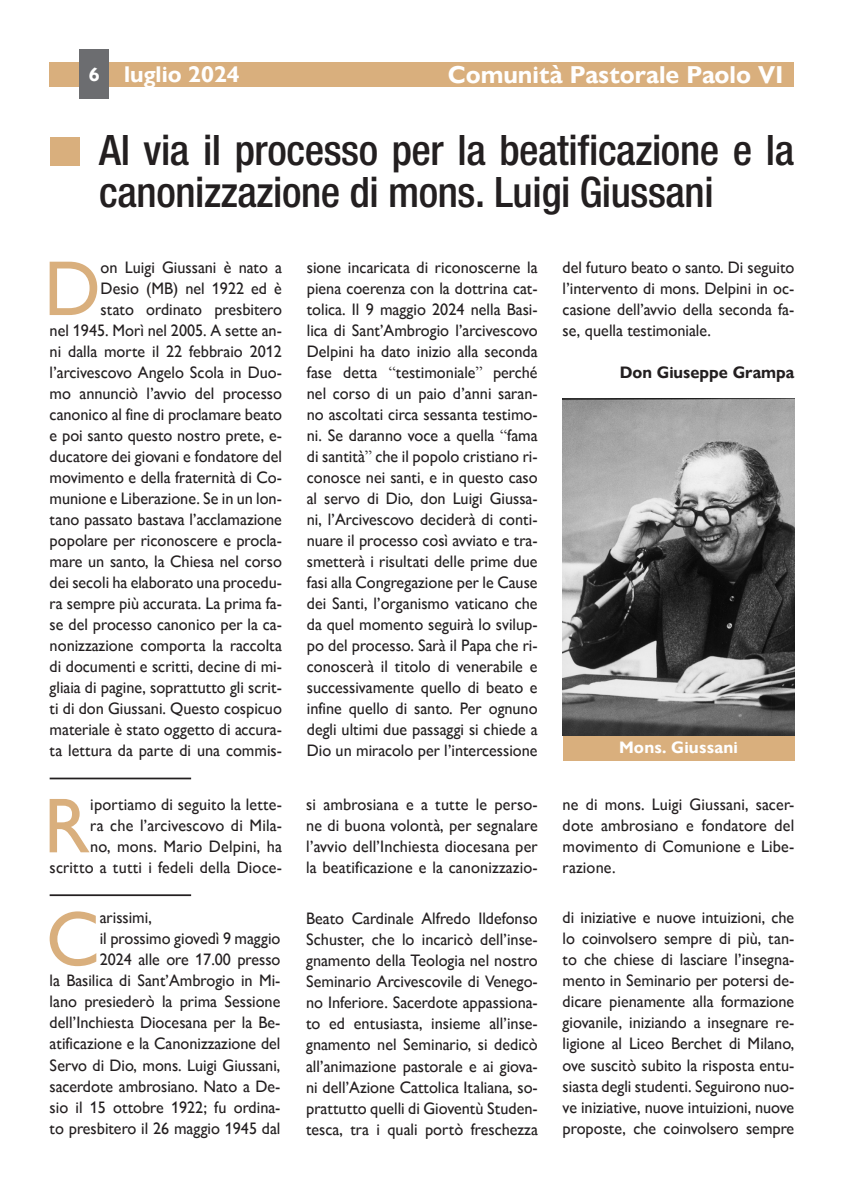
<style>
.page{position:relative;width:844px;height:1191px;background:#fff}
.page>*{position:absolute;margin:0;border:0;box-sizing:border-box;transform-origin:0 0}
._0_Occhiello{font:78.23px "Gill Sans Nova";color:#d9af7d}
._000_titolo_2_righe_cp24{font:500 condensed 42px/42px "Helvetica Neue LT Std";letter-spacing:-.01em;color:#231f20}
.t1{font:700 24.5px "Gill Sans Nova";color:#fff}
.t2{font:700 22.75px "Gill Sans Nova";color:#fff}
._0_Occhiello-2{font:16.62px/21px "Gill Sans Nova";color:#231f20;text-align:justify}
._0_Occhiello-3{font:700 16.62px "Gill Sans Nova";color:#231f20}
.t3{font:700 16.62px "Gill Sans Nova";letter-spacing:.01em;color:#fff}
.s1{font-size:19.25px}
.s2{font-family:"Times New Roman"}
</style>
<div class="page">
<div style="left:50px;top:62px;width:744px;height:25px;background:#d9af7d"></div>
<div style="left:79px;top:50px;width:30px;height:49px;background:#6c6d70"></div>
<div style="left:50px;top:137px;width:29px;height:29px;background:#d9af7d"></div>
<img style="left:562px;top:398px;width:232px;height:338px">
<hr style="left:50px;top:777px;width:141px;height:2px;background:#231f20">
<div style="left:562px;top:736px;width:232px;height:24px;background:#d9af7d"></div>
<hr style="left:50px;top:894px;width:141px;height:2px;background:#231f20">
<h3 class="t2" style="left:89px;top:61px;width:152px"><span class="s1">6</span> luglio 2024</h3>
<h3 class="t1" style="left:448px;top:60px;width:337px">Comunità Pastorale Paolo VI</h3>
<p class="_000_titolo_2_righe_cp24" style="left:99px;top:129px;width:696px">Al via il processo per la beatificazione e la canonizzazione di mons. Luigi Giussani</p>
<p class="_0_Occhiello-2" style="left:307px;top:257px;width:232px">sione incaricata di riconoscerne la piena coerenza con la dottrina cat&shy;tolica. Il 9 maggio 2024 nella Basi&shy;lica di Sant’Ambrogio l’arcivescovo Delpini ha dato inizio alla seconda fase detta <span class="s2">“</span>testimoniale<span class="s2">”</span> perché nel corso di un paio d’anni saran&shy;no ascoltati circa sessanta testimo&shy;ni. Se daranno voce a quella <span class="s2">“</span>fama di santità<span class="s2">”</span> che il popolo cristiano ri&shy;conosce nei santi, e in questo caso al servo di Dio, don Luigi Giussa&shy;ni, l’Arcivescovo deciderà di conti&shy;nuare il processo così avviato e tra&shy;smetterà i risultati delle prime due fasi alla Congregazione per le Cause dei Santi, l’organismo vaticano che da quel momento seguirà lo svilup&shy;po del processo. Sarà il Papa che ri&shy;conoscerà il titolo di venerabile e successivamente quello di beato e infine quello di santo. Per ognuno degli ultimi due passaggi si chiede a Dio un miracolo per l’intercessione</p>
<p class="_0_Occhiello-2" style="left:50px;top:257px;width:234px;text-align:right">on Luigi Giussani è nato a<br>Desio (MB) nel 1922 ed è<br>stato ordinato presbitero<br>nel 1945. Morì nel 2005. A sette an&shy;ni dalla morte il 22 febbraio 2012 l’arcivescovo Angelo Scola in Duo&shy;mo annunciò l’avvio del processo canonico al fine di proclamare beato e poi santo questo nostro prete, e&shy;ducatore dei giovani e fondatore del movimento e della fraternità di Co&shy;munione e Liberazione. Se in un lon&shy;tano passato bastava l’acclamazione popolare per riconoscere e procla&shy;mare un santo, la Chiesa nel corso dei secoli ha elaborato una procedu&shy;ra sempre più accurata. La prima fa&shy;se del processo canonico per la ca&shy;nonizzazione comporta la raccolta di documenti e scritti, decine di mi&shy;gliaia di pagine, soprattutto gli scrit&shy;ti di don Giussani. Questo cospicuo materiale è stato oggetto di accura&shy;ta lettura da parte di una commis-</p>
<p class="_0_Occhiello-2" style="left:562px;top:257px;width:233px">del futuro beato o santo. Di seguito l’intervento di mons. Delpini in oc&shy;casione dell’avvio della seconda fa&shy;se, quella testimoniale.</p>
<p class="_0_Occhiello" style="left:44px;top:243px;width:58px">D</p>
<p class="_0_Occhiello-3" style="left:619px;top:362px;width:176px">Don Giuseppe Grampa</p>
<p class="t3" style="left:619px;top:738px;width:120px">Mons. Giussani</p>
<p class="_0_Occhiello-2" style="left:50px;top:794px;width:234px;text-align:right">iportiamo di seguito la lette-<br>ra che l’arcivescovo di Mila-<br>no, mons. Mario Delpini, ha scritto a tutti i fedeli della Dioce-</p>
<p class="_0_Occhiello-2" style="left:306px;top:794px;width:233px">si ambrosiana e a tutte le perso&shy;ne di buona volontà, per segnalare l’avvio dell’Inchiesta diocesana per la beatificazione e la canonizzazio-</p>
<p class="_0_Occhiello-2" style="left:562px;top:794px;width:233px">ne di mons. Luigi Giussani, sacer&shy;dote ambrosiano e fondatore del movimento di Comunione e Libe&shy;razione.</p>
<p class="_0_Occhiello" style="left:46px;top:893px;width:55px">C</p>
<p class="_0_Occhiello-2" style="left:100px;top:907px;width:54px">arissimi,</p>
<p class="_0_Occhiello" style="left:44px;top:780px;width:47px">R</p>
<p class="_0_Occhiello-2" style="left:306px;top:908px;width:233px">Beato Cardinale Alfredo Ildefonso Schuster, che lo incaricò dell’inse&shy;gnamento della Teologia nel nostro Seminario Arcivescovile di Venego&shy;no Inferiore. Sacerdote appassiona&shy;to ed entusiasta, insieme all’inse&shy;gnamento nel Seminario, si dedicò all’animazione pastorale e ai giova&shy;ni dell’Azione Cattolica Italiana, so&shy;prattutto quelli di Gioventù Studen&shy;tesca, tra i quali portò freschezza</p>
<p class="_0_Occhiello-2" style="left:562px;top:907px;width:233px">di iniziative e nuove intuizioni, che lo coinvolsero sempre di più, tan&shy;to che chiese di lasciare l’insegna&shy;mento in Seminario per potersi de&shy;dicare pienamente alla formazione giovanile, iniziando a insegnare re&shy;ligione al Liceo Berchet di Milano, ove suscitò subito la risposta entu&shy;siasta degli studenti. Seguirono nuo&shy;ve iniziative, nuove intuizioni, nuove proposte, che coinvolsero sempre</p>
<p class="_0_Occhiello-2" style="left:50px;top:928px;width:232px;text-align:right">il prossimo giovedì 9 maggio<br>2024 alle ore 17.00 presso<br>la Basilica di Sant’Ambrogio in Mi&shy;lano presiederò la prima Sessione dell’Inchiesta Diocesana per la Be&shy;atificazione e la Canonizzazione del Servo di Dio, mons. Luigi Giussani, sacerdote ambrosiano. Nato a De&shy;sio il 15 ottobre 1922; fu ordina&shy;to presbitero il 26 maggio 1945 dal</p>
</div>
